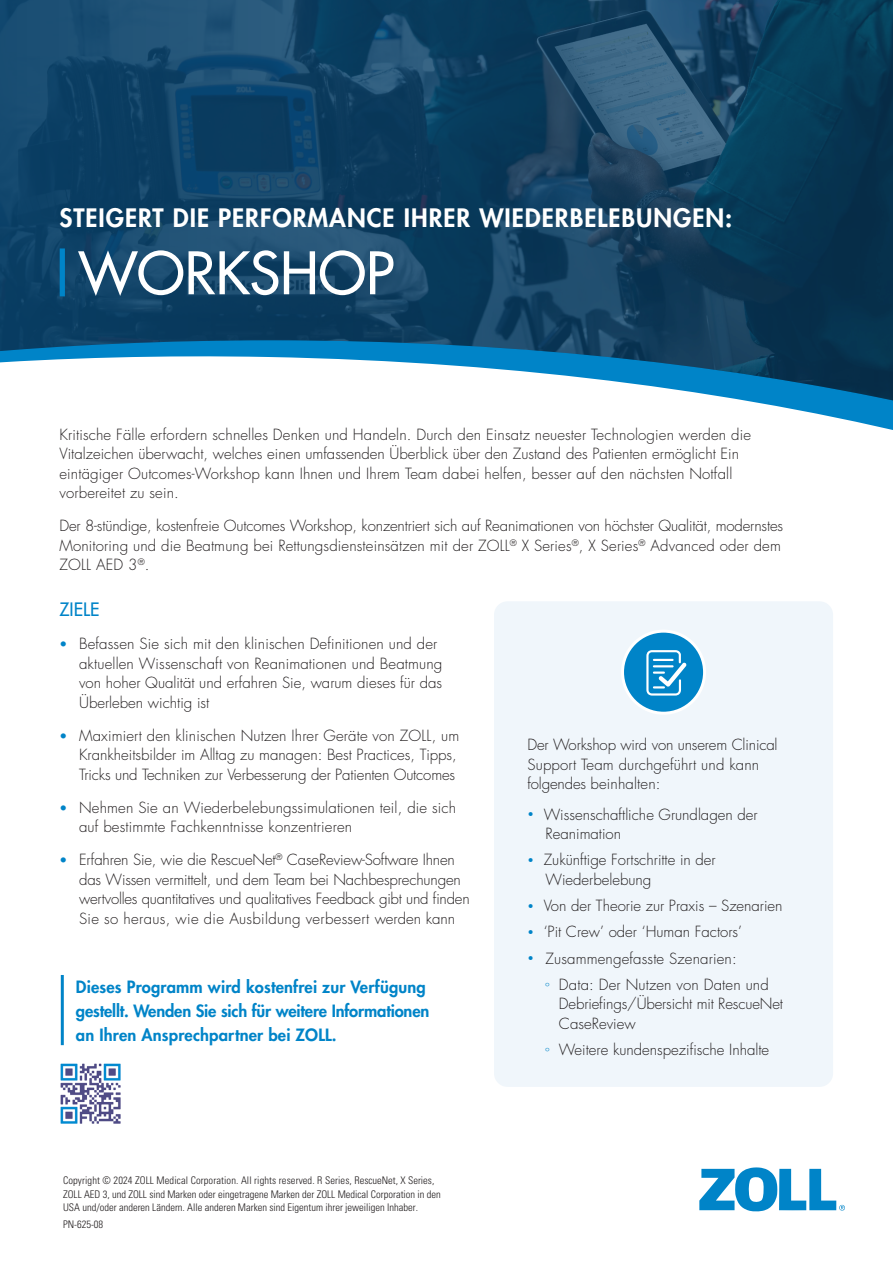
<style>
.page{position:relative;width:893px;height:1263px;background:#fff}
.page>*{position:absolute;margin:0;border:0;box-sizing:border-box;transform-origin:0 0}
.t1{font:500 57px "Futura Std";color:#fff}
.t2{font:800 24.75px "Futura Std";letter-spacing:.04em;color:#fff}
.t3{font:500 18px "Futura Std";color:#0084c8}
.t4{font:800 16.5px/24px "Futura Std";letter-spacing:.01em;color:#0084c8}
.t5{font:300 15px/19.5px "Futura Std";color:#231f20}
.t6{font:300 condensed 10.5px/13.5px "Univers LT Std";color:#231f20}
.s1{font-weight:500;font-size:13.5px;color:#0084c8}
.s2{font-size:10.5px;color:#0084c8}
</style>
<div class="page">
<svg style="left:742px;top:400px;width:151px;height:14px;fill:#0084c8"></svg>
<img style="left:0;top:0;width:893px;height:400px">
<div style="left:60px;top:248px;width:5px;height:48px;background:#0084c8"></div>
<svg style="left:699px;top:1167px;width:146px;height:45px"></svg>
<div style="left:494px;top:601px;width:339px;height:486px;background:#f0f6fb;border-radius:14px"></div>
<div style="left:622px;top:631px;width:83px;height:82px;background:#0084c8;border-radius:50%"></div>
<div style="left:621px;top:630px;width:85px;height:85px;border:3px solid #fff;border-radius:50%"></div>
<svg style="left:646px;top:650px;width:40px;height:45px"></svg>
<hr style="left:61px;top:975px;width:3px;height:70px;background:#0084c8">
<img style="left:60px;top:1063px;width:61px;height:61px">
<p class="t2" style="left:59px;top:202px;width:674px">STEIGERT DIE PERFORMANCE IHRER WIEDERBELEBUNGEN:</p>
<p class="t1" style="left:79px;top:238px;width:317px">WORKSHOP</p>
<p class="t5" style="left:59px;top:425px;width:693px">Kritische Fälle erfordern schnelles Denken und Handeln. Durch den Einsatz neuester Technologien werden die Vitalzeichen überwacht, welches einen umfassenden Überblick über den Zustand des Patienten ermöglicht Ein eintägiger Outcomes-Workshop kann Ihnen und Ihrem Team dabei helfen, besser auf den nächsten Notfall vorbereitet zu sein.</p>
<p class="t5" style="left:59px;top:517px;width:725px">Der 8-stündige, kostenfreie Outcomes Workshop, konzentriert sich auf Reanimationen von höchster Qualität, modernstes<br>Monitoring und die Beatmung bei Rettungsdiensteinsätzen mit der ZOLL<sup>®</sup> X Series<sup>®</sup>, X Series<sup>®</sup> Advanced oder dem<br>ZOLL AED 3<sup>®</sup>.</p>
<p class="t3" style="left:60px;top:598px;width:41px">ZIELE</p>
<p class="t5" style="left:79px;top:635px;width:365px;text-indent:-20px"><span class="s1">•</span> Befassen Sie sich mit den klinischen Definitionen und der aktuellen Wissenschaft von Reanimationen und Beatmung von hoher Qualität und erfahren Sie, warum dieses für das Überleben wichtig ist</p>
<p class="t5" style="left:79px;top:726px;width:382px;text-indent:-20px"><span class="s1">•</span> Maximiert den klinischen Nutzen Ihrer Geräte von ZOLL, um<br>Krankheitsbilder im Alltag zu managen: Best Practices, Tipps,<br>Tricks und Techniken zur Verbesserung der Patienten Outcomes</p>
<p class="t5" style="left:79px;top:798px;width:379px;text-indent:-20px"><span class="s1">•</span> Nehmen Sie an Wiederbelebungssimulationen teil, die sich auf bestimmte Fachkenntnisse konzentrieren</p>
<p class="t5" style="left:79px;top:851px;width:392px;text-indent:-20px"><span class="s1">•</span> Erfahren Sie, wie die RescueNet<sup>®</sup> CaseReview-Software Ihnen das Wissen vermittelt, und dem Team bei Nachbesprechungen wertvolles quantitatives und qualitatives Feedback gibt und finden Sie so heraus, wie die Ausbildung verbessert werden kann</p>
<p class="t4" style="left:76px;top:975px;width:355px">Dieses Programm wird kostenfrei zur Verfügung gestellt. Wenden Sie sich für weitere Informationen an Ihren Ansprechpartner bei ZOLL.</p>
<p class="t6" style="left:63px;top:1174px;width:379px">Copyright © 2024 ZOLL Medical Corporation. All rights reserved. R Series, RescueNet, X Series,<br>ZOLL AED 3, und ZOLL sind Marken oder eingetragene Marken der ZOLL Medical Corporation in den<br>USA und/oder anderen Ländern. Alle anderen Marken sind Eigentum ihrer jeweiligen Inhaber.</p>
<p class="t6" style="left:63px;top:1217px;width:42px">PN-625-08</p>
<p class="t5" style="left:527px;top:736px;width:252px">Der Workshop wird von unserem Clinical<br>Support Team durchgeführt und kann folgendes beinhalten:</p>
<p class="t5" style="left:545px;top:805px;width:214px;text-indent:-18px"><span class="s2">•</span> Wissenschaftliche Grundlagen der<br>Reanimation</p>
<p class="t5" style="left:545px;top:851px;width:172px;text-indent:-18px"><span class="s2">•</span> Zukünftige Fortschritte in der<br>Wiederbelebung</p>
<p class="t5" style="left:527px;top:896px;width:257px"><span class="s2">•</span> Von der Theorie zur Praxis – Szenarien</p>
<p class="t5" style="left:527px;top:923px;width:216px"><span class="s2">•</span> ‘Pit Crew’ oder ‘Human Factors’</p>
<p class="t5" style="left:527px;top:949px;width:211px"><span class="s2">•</span> Zusammengefasste Szenarien:</p>
<p class="t5" style="left:559px;top:975px;width:226px;text-indent:-14px"><sub>º</sub> Data: Der Nutzen von Daten und<br>Debriefings/Übersicht mit RescueNet<br>CaseReview</p>
<p class="t5" style="left:545px;top:1040px;width:225px"><sub>º</sub> Weitere kundenspezifische Inhalte</p>
</div>
